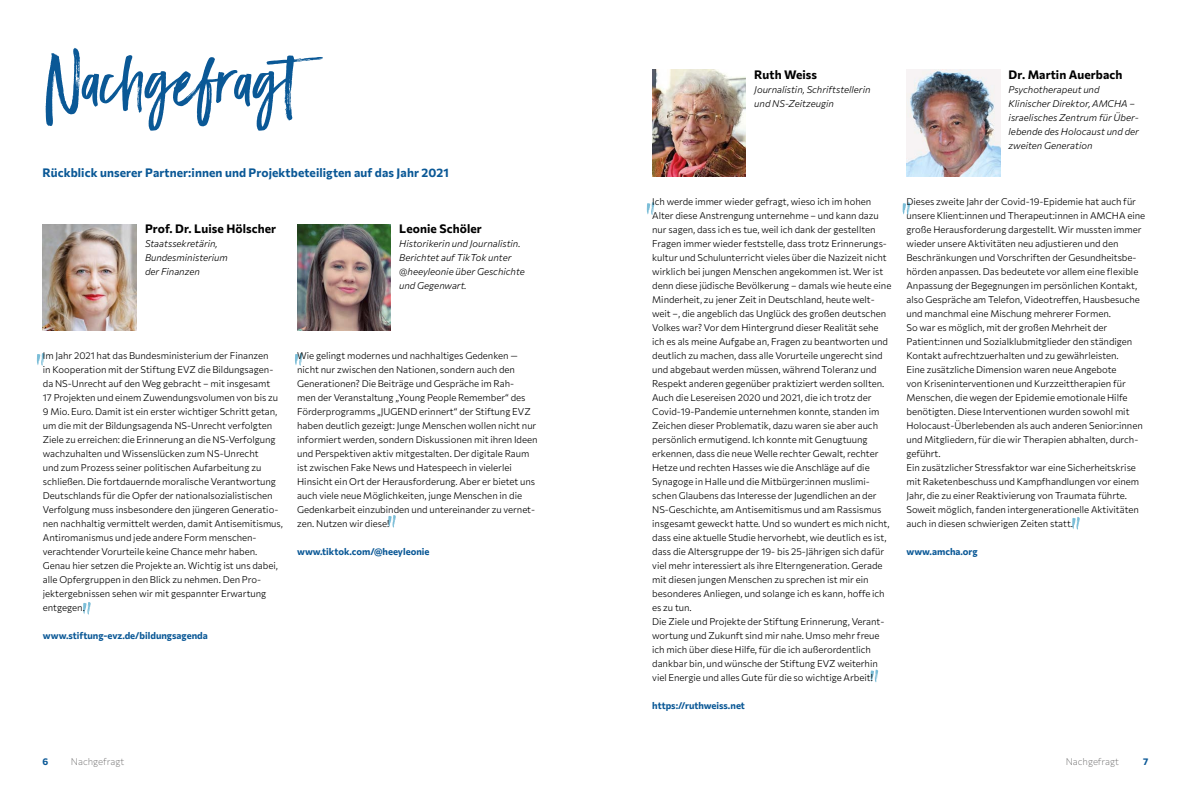
<style>
.page{position:relative;width:1191px;height:794px;background:#fff}
.page>*{position:absolute;margin:0;border:0;box-sizing:border-box;transform-origin:0 0}
.t1{font:70px "Black Diamond";letter-spacing:.01em;color:#0a5896}
.t2{font:700 12px "Commissioner";letter-spacing:.01em;color:#0a5896}
.t3{font:700 12px "Commissioner";letter-spacing:.01em;color:#000}
.t4{font:300 9.5px/14px "Commissioner";color:#000}
.t5{font:700 9.5px "Commissioner";color:#0a5896}
.t6{font:200 9.5px "Commissioner";color:#706f6f}
</style>
<div class="page">
<svg style="left:83px;top:602px;width:8px;height:12px"></svg>
<svg style="left:870px;top:669px;width:8px;height:13px"></svg>
<svg style="left:1072px;top:517px;width:7px;height:13px"></svg>
<svg style="left:388px;top:515px;width:8px;height:13px"></svg>
<svg style="left:37px;top:353px;width:7px;height:13px"></svg>
<svg style="left:647px;top:202px;width:7px;height:13px"></svg>
<svg style="left:902px;top:202px;width:8px;height:13px"></svg>
<svg style="left:295px;top:353px;width:7px;height:13px"></svg>
<img style="left:43px;top:224px;width:93px;height:107px">
<img style="left:652px;top:70px;width:94px;height:107px">
<img style="left:297px;top:224px;width:94px;height:107px">
<img style="left:906px;top:70px;width:94px;height:107px">
<h1 class="t1" style="left:43px;top:36px;width:302px">Nachgefragt</h1>
<p class="t2" style="left:43px;top:163px;width:408px">Rückblick unserer Partner:innen und Projektbeteiligten auf das Jahr 2021</p>
<p class="t3" style="left:145px;top:219px;width:133px">Prof. Dr. Luise Hölscher</p>
<p class="t4" style="left:145px;top:236px;width:84px">Staatssekretärin,<br>Bundesministerium der Finanzen</p>
<p class="t3" style="left:399px;top:219px;width:84px">Leonie Schöler</p>
<p class="t4" style="left:399px;top:236px;width:127px">Historikerin und Journalistin.<br>Berichtet auf TikTok unter @heeyleonie über Geschichte und Gegenwart.</p>
<p class="t4" style="left:43px;top:348px;width:241px">Im Jahr 2021 hat das Bundesministerium der Finanzen<br>in Kooperation mit der Stiftung EVZ die Bildungsagen&shy;da NS-Unrecht auf den Weg gebracht – mit insgesamt<br>17 Projekten und einem Zuwendungsvolumen von bis zu 9 Mio. Euro. Damit ist ein erster wichtiger Schritt getan, um die mit der Bildungsagenda NS-Unrecht verfolgten Ziele zu erreichen: die Erinnerung an die NS-Verfolgung wachzuhalten und Wissenslücken zum NS-Unrecht<br>und zum Prozess seiner politischen Aufarbeitung zu schließen. Die fortdauernde moralische Verantwortung Deutschlands für die Opfer der nationalsozialistischen Verfolgung muss insbesondere den jüngeren Generatio&shy;nen nachhaltig vermittelt werden, damit Antisemitismus, Antiromanismus und jede andere Form menschen&shy;verachtender Vorurteile keine Chance mehr haben.<br>Genau hier setzen die Projekte an. Wichtig ist uns dabei, alle Opfergruppen in den Blick zu nehmen. Den Pro&shy;jektergebnissen sehen wir mit gespannter Erwartung entgegen.</p>
<p class="t5" style="left:43px;top:628px;width:166px">www.stiftung-evz.de/bildungsagenda</p>
<p class="t4" style="left:297px;top:348px;width:242px">Wie gelingt modernes und nachhaltiges Gedenken — nicht nur zwischen den Nationen, sondern auch den Generationen? Die Beiträge und Gespräche im Rah-<br>men der Veranstaltung „Young People Remember“ des Förderprogramms „JUGEND erinnert“ der Stiftung EVZ haben deutlich gezeigt: Junge Menschen wollen nicht nur informiert werden, sondern Diskussionen mit ihren Ideen und Perspektiven aktiv mitgestalten. Der digitale Raum ist zwischen Fake News und Hatespeech in vielerlei Hinsicht ein Ort der Herausforderung. Aber er bietet uns auch viele neue Möglichkeiten, junge Menschen in die Gedenkarbeit einzubinden und untereinander zu vernet&shy;zen. Nutzen wir diese!</p>
<p class="t5" style="left:297px;top:544px;width:134px">www.tiktok.com/@heeyleonie</p>
<p class="t3" style="left:754px;top:65px;width:64px">Ruth Weiss</p>
<p class="t4" style="left:754px;top:82px;width:118px">Journalistin, Schriftstellerin und NS-Zeitzeugin</p>
<p class="t3" style="left:1008px;top:65px;width:115px">Dr. Martin Auerbach</p>
<p class="t4" style="left:1008px;top:82px;width:132px">Psychotherapeut und<br>Klinischer Direktor, AMCHA – israelisches Zentrum für Über&shy;lebende des Holocaust und der zweiten Generation</p>
<p class="t4" style="left:652px;top:194px;width:241px">Ich werde immer wieder gefragt, wieso ich im hohen Alter diese Anstrengung unternehme – und kann dazu nur sagen, dass ich es tue, weil ich dank der gestellten Fragen immer wieder feststelle, dass trotz Erinnerungs&shy;kultur und Schulunterricht vieles über die Nazizeit nicht wirklich bei jungen Menschen angekommen ist. Wer ist denn diese jüdische Bevölkerung – damals wie heute eine Minderheit, zu jener Zeit in Deutschland, heute welt&shy;weit –, die angeblich das Unglück des großen deutschen Volkes war? Vor dem Hintergrund dieser Realität sehe ich es als meine Aufgabe an, Fragen zu beantworten und deutlich zu machen, dass alle Vorurteile ungerecht sind und abgebaut werden müssen, während Toleranz und Respekt anderen gegenüber praktiziert werden sollten.<br>Auch die Lesereisen 2020 und 2021, die ich trotz der Covid-19-Pandemie unternehmen konnte, standen im Zeichen dieser Problematik, dazu waren sie aber auch persönlich ermutigend. Ich konnte mit Genugtuung erkennen, dass die neue Welle rechter Gewalt, rechter Hetze und rechten Hasses wie die Anschläge auf die Synagoge in Halle und die Mitbürger:innen muslimi&shy;schen Glaubens das Interesse der Jugendlichen an der NS-Geschichte, am Antisemitismus und am Rassismus insgesamt geweckt hatte. Und so wundert es mich nicht, dass eine aktuelle Studie hervorhebt, wie deutlich es ist, dass die Altersgruppe der 19- bis 25-Jährigen sich dafür viel mehr interessiert als ihre Elterngeneration. Gerade mit diesen jungen Menschen zu sprechen ist mir ein besonderes Anliegen, und solange ich es kann, hoffe ich es zu tun.<br>Die Ziele und Projekte der Stiftung Erinnerung, Verant&shy;wortung und Zukunft sind mir nahe. Umso mehr freue ich mich über diese Hilfe, für die ich außerordentlich dankbar bin, und wünsche der Stiftung EVZ weiterhin viel Energie und alles Gute für die so wichtige Arbeit!</p>
<p class="t5" style="left:652px;top:698px;width:94px">https://ruthweiss.net</p>
<p class="t4" style="left:906px;top:194px;width:240px">Dieses zweite Jahr der Covid-19-Epidemie hat auch für unsere Klient:innen und Therapeut:innen in AMCHA eine große Herausforderung dargestellt. Wir mussten immer wieder unsere Aktivitäten neu adjustieren und den Beschränkungen und Vorschriften der Gesundheitsbe&shy;hörden anpassen. Das bedeutete vor allem eine flexible Anpassung der Begegnungen im persönlichen Kontakt, also Gespräche am Telefon, Videotreffen, Hausbesuche und manchmal eine Mischung mehrerer Formen.<br>So war es möglich, mit der großen Mehrheit der Patient:innen und Sozialklubmitglieder den ständigen Kontakt aufrechtzuerhalten und zu gewährleisten.<br>Eine zusätzliche Dimension waren neue Angebote<br>von Kriseninterventionen und Kurzzeittherapien für Menschen, die wegen der Epidemie emotionale Hilfe benötigten. Diese Interventionen wurden sowohl mit Holocaust-Überlebenden als auch anderen Senior:innen und Mitgliedern, für die wir Therapien abhalten, durch&shy;geführt.<br>Ein zusätzlicher Stressfaktor war eine Sicherheitskrise mit Raketenbeschuss und Kampfhandlungen vor einem Jahr, die zu einer Reaktivierung von Traumata führte.<br>Soweit möglich, fanden intergenerationelle Aktivitäten auch in diesen schwierigen Zeiten statt.</p>
<p class="t5" style="left:906px;top:544px;width:73px">www.amcha.org</p>
<p class="t5" style="left:43px;top:754px;width:7px">6</p>
<p class="t6" style="left:71px;top:754px;width:55px">Nachgefragt</p>
<p class="t6" style="left:1065px;top:754px;width:55px">Nachgefragt</p>
<p class="t5" style="left:1143px;top:754px;width:7px">7</p>
</div>
